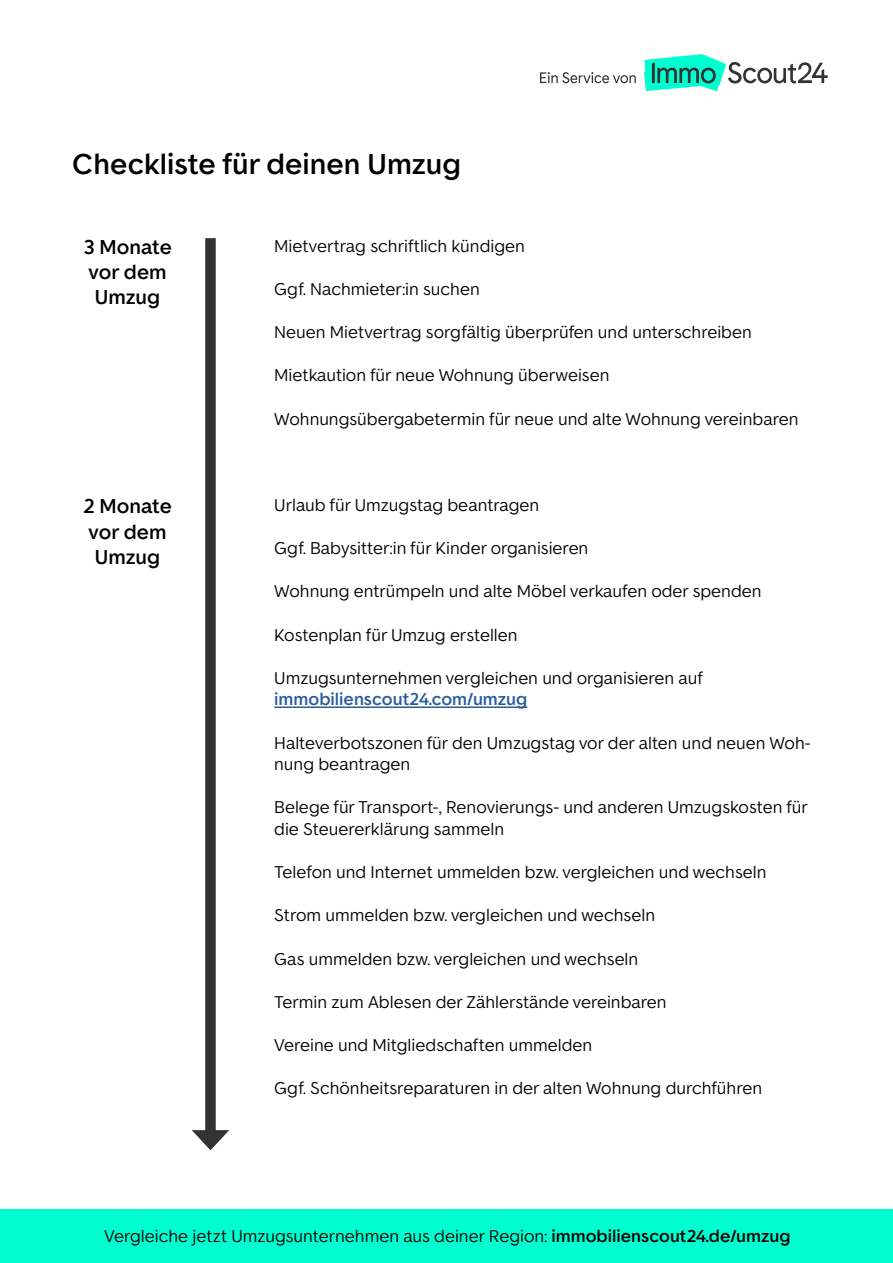
<style>
.page{position:relative;width:893px;height:1263px;background:#fff}
.page>*{position:absolute;margin:0;border:0;box-sizing:border-box;transform-origin:0 0}
.t1{font:700 30px "Make It Sans";color:#000}
.t2{font:700 21px/25.2px "Make It Sans";color:#000}
.t3{font:18px/21.6px "Make It Sans";color:#000}
.t4{font:700 18px "Make It Sans";color:#275b9b}
.s1{font-weight:700}
</style>
<div class="page">
<svg style="left:644px;top:54px;width:184px;height:37px"></svg>
<svg style="left:540px;top:72px;width:96px;height:11px"></svg>
<hr style="left:274px;top:706px;width:253px;height:2px;background:#275b9b">
<div style="left:205px;top:238px;width:11px;height:900px;background:#333"></div>
<svg style="left:192px;top:1130px;width:37px;height:20px"></svg>
<div style="left:0;top:1209px;width:893px;height:54px;background:#00ffd0"></div>
<h1 class="t1" style="left:72px;top:146px;width:390px">Checkliste für deinen Umzug</h1>
<p class="t2" style="left:83px;top:234px;width:90px">3 Monate vor dem<br>Umzug</p>
<p class="t3" style="left:274px;top:235px;width:252px">Mietvertrag schriftlich kündigen</p>
<p class="t3" style="left:274px;top:278px;width:207px">Ggf. Nachmieter:in suchen</p>
<p class="t3" style="left:274px;top:321px;width:479px">Neuen Mietvertrag sorgfältig überprüfen und unterschreiben</p>
<p class="t3" style="left:274px;top:364px;width:337px">Mietkaution für neue Wohnung überweisen</p>
<p class="t3" style="left:274px;top:407px;width:526px">Wohnungsübergabetermin für neue und alte Wohnung vereinbaren</p>
<p class="t2" style="left:83px;top:493px;width:90px">2 Monate vor dem<br>Umzug</p>
<p class="t3" style="left:274px;top:494px;width:266px">Urlaub für Umzugstag beantragen</p>
<p class="t3" style="left:274px;top:537px;width:316px">Ggf. Babysitter:in für Kinder organisieren</p>
<p class="t3" style="left:274px;top:580px;width:489px">Wohnung entrümpeln und alte Möbel verkaufen oder spenden</p>
<p class="t3" style="left:274px;top:623px;width:245px">Kostenplan für Umzug erstellen</p>
<p class="t3" style="left:274px;top:667px;width:430px">Umzugsunternehmen vergleichen und organisieren auf</p>
<p class="t4" style="left:274px;top:689px;width:255px">immobilienscout24.com/umzug</p>
<p class="t3" style="left:274px;top:731px;width:538px">Halteverbotszonen für den Umzugstag vor der alten und neuen Woh&shy;nung beantragen</p>
<p class="t3" style="left:274px;top:796px;width:535px">Belege für Transport-, Renovierungs- und anderen Umzugskosten für die Steuererklärung sammeln</p>
<p class="t3" style="left:274px;top:861px;width:494px">Telefon und Internet ummelden bzw. vergleichen und wechseln</p>
<p class="t3" style="left:274px;top:904px;width:382px">Strom ummelden bzw. vergleichen und wechseln</p>
<p class="t3" style="left:274px;top:947px;width:366px">Gas ummelden bzw. vergleichen und wechseln</p>
<p class="t3" style="left:274px;top:991px;width:394px">Termin zum Ablesen der Zählerstände vereinbaren</p>
<p class="t3" style="left:274px;top:1034px;width:319px">Vereine und Mitgliedschaften ummelden</p>
<p class="t3" style="left:274px;top:1077px;width:489px">Ggf. Schönheitsreparaturen in der alten Wohnung durchführen</p>
<p class="t3" style="left:104px;top:1225px;width:688px">Vergleiche jetzt Umzugsunternehmen aus deiner Region: <span class="s1">immobilienscout24.de/umzug</span></p>
</div>
